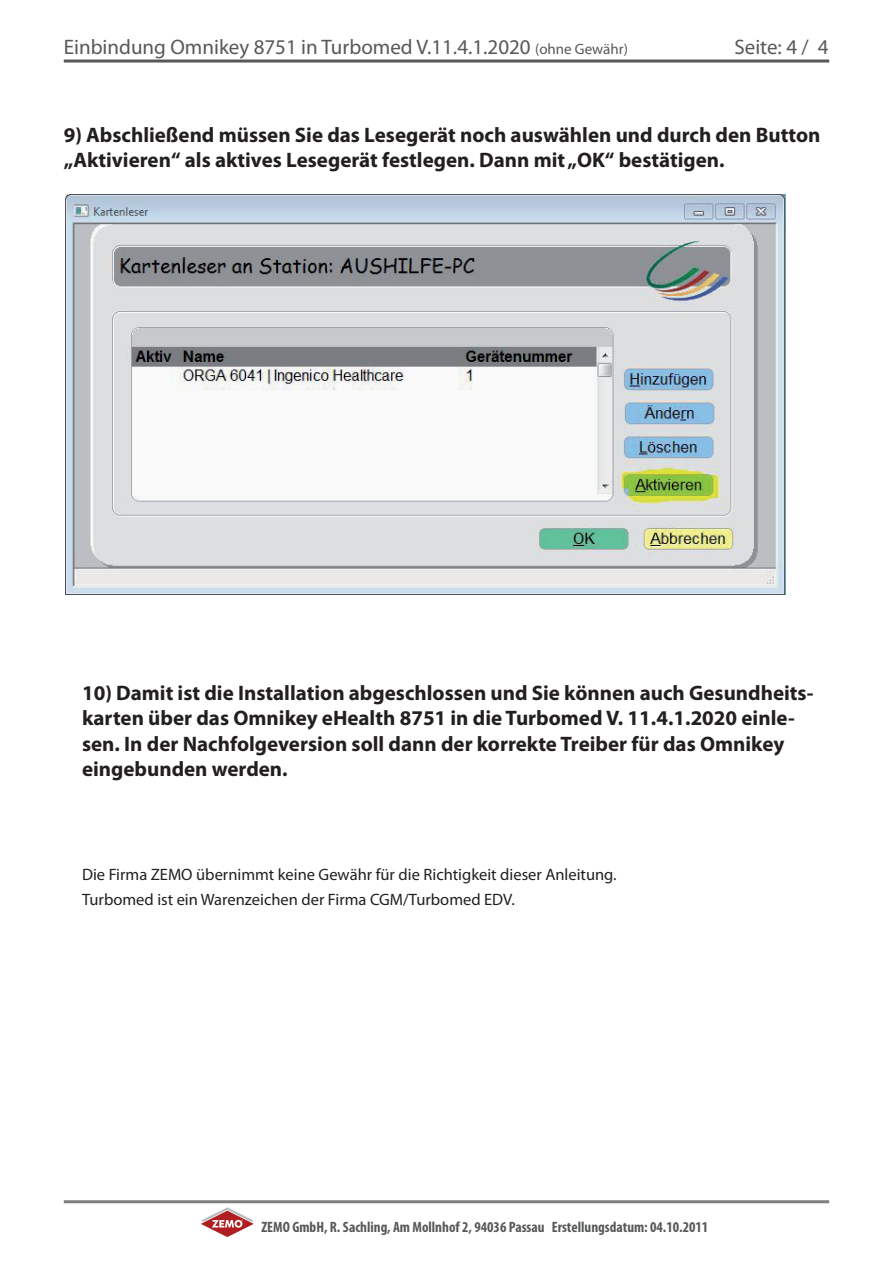
<style>
.page{position:relative;width:893px;height:1263px;background:#fff}
.page>*{position:absolute;margin:0;border:0;box-sizing:border-box;transform-origin:0 0}
.t1{font:700 21px/25.2px "Myriad Pro";color:#231f20}
.t2{font:21px "Myriad Pro";color:#57585a}
.t3{font:16.5px/25.2px "Myriad Pro";color:#231f20}
.t4{font:700 condensed 15px "Myriad Pro";color:#57585a}
.s1{font-size:15px}
</style>
<div class="page">
<hr style="left:64px;top:1200px;width:765px;height:3px;background:#7d7f82">
<svg style="left:201px;top:1207px;width:53px;height:30px"></svg>
<hr style="left:64px;top:60px;width:765px;height:3px;background:#57585a">
<img style="left:65px;top:194px;width:720px;height:400px">
<p class="t2" style="left:64px;top:34px;width:566px">Einbindung Omnikey 8751 in Turbomed V.11.4.1.2020 <span class="s1">(ohne Gewähr)</span></p>
<p class="t2" style="left:734px;top:34px;width:96px">Seite: 4 / 4</p>
<p class="t1" style="left:64px;top:121px;width:758px">9) Abschließend müssen Sie das Lesegerät noch auswählen und durch den Button „Aktivieren“ als aktives Lesegerät festlegen. Dann mit „OK“ bestätigen.</p>
<p class="t1" style="left:82px;top:680px;width:733px">10) Damit ist die Installation abgeschlossen und Sie können auch Gesundheits&shy;karten über das Omnikey eHealth 8751 in die Turbomed V. 11.4.1.2020 einle&shy;sen. In der Nachfolgeversion soll dann der korrekte Treiber für das Omnikey eingebunden werden.</p>
<p class="t3" style="left:82px;top:862px;width:536px">Die Firma ZEMO übernimmt keine Gewähr für die Richtigkeit dieser Anleitung.<br>Turbomed ist ein Warenzeichen der Firma CGM/Turbomed EDV.</p>
<p class="t4" style="left:261px;top:1218px;width:448px">ZEMO GmbH, R. Sachling, Am Mollnhof 2, 94036 Passau Erstellungsdatum: 04.10.2011</p>
</div>
